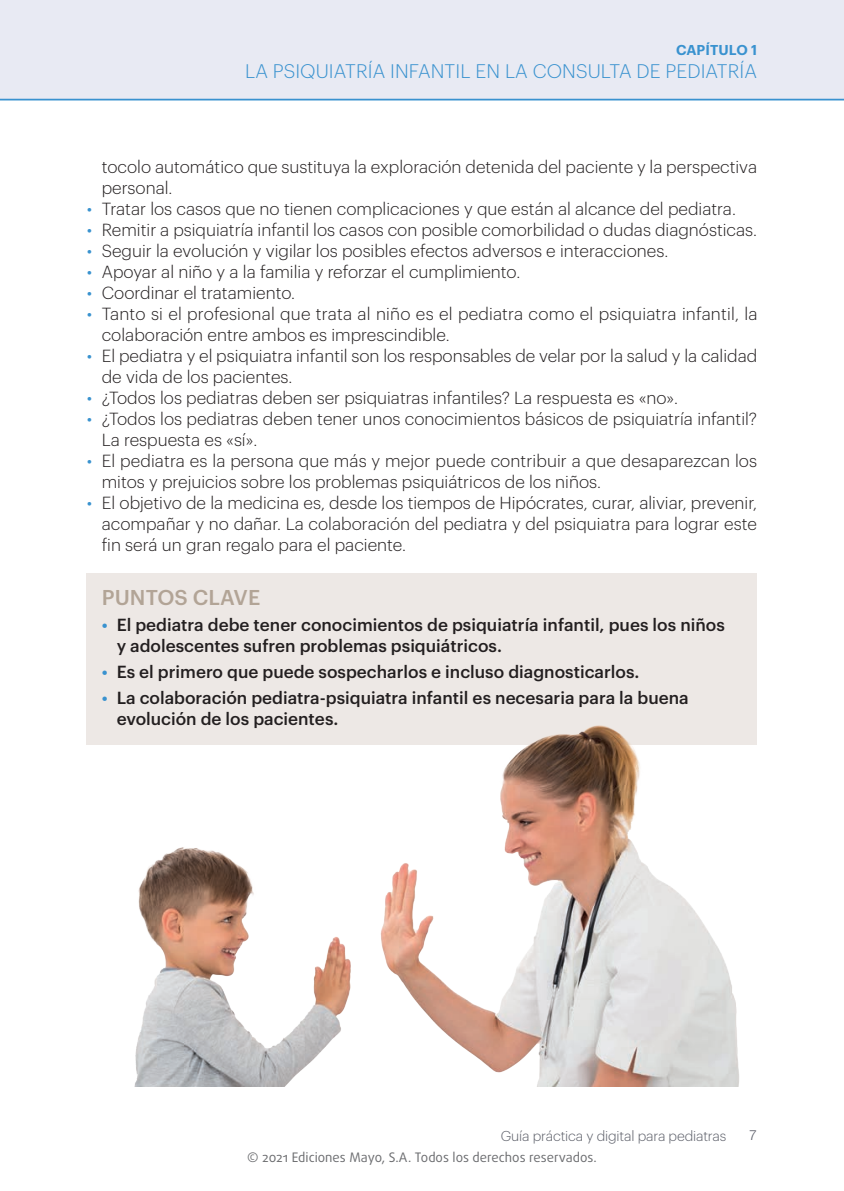
<style>
.page{position:relative;width:844px;height:1191px;background:#fff}
.page>*{position:absolute;margin:0;border:0;box-sizing:border-box;transform-origin:0 0}
.PUNTS_CLAU_-_ladillo{font:500 21px "Graphik";letter-spacing:.005em;color:#b2a496}
.t1{font:300 19.25px "Graphik";letter-spacing:.005em;color:#3992cf}
.t2{font:300 17.15px/21px "Graphik";color:#231f20}
.t3{font:500 17.15px/21px "Graphik";color:#231f20}
.t4{font:300 14px "Graphik";letter-spacing:-.01em;color:#5a5d67}
.t5{font:600 14px "Graphik";letter-spacing:.005em;color:#3992cf}
.t6{font:300 14px "Helvetica Neue LT Std";color:#5a5d67}
.t7{font:13.12px "Daxline Pro";color:#6c6d70}
.s1{color:#3992cf}
</style>
<div class="page">
<div style="left:0;top:0;width:843px;height:99px;background:#e8eaf3"></div>
<hr style="left:0;top:99px;width:843px;height:1px;background:#3992cf">
<div style="left:87px;top:572px;width:669px;height:172px;background:#ede8e5"></div>
<img style="left:86px;top:691px;width:665px;height:395px">
<p class="t5" style="left:676px;top:39px;width:82px">CAPÍTULO 1</p>
<p class="t1" style="left:245px;top:57px;width:513px">LA PSIQUIATRÍA INFANTIL EN LA CONSULTA DE PEDIATRÍA</p>
<p class="t2" style="left:102px;top:155px;width:656px">tocolo automático que sustituya la exploración detenida del paciente y la perspectiva personal.</p>
<p class="t2" style="left:87px;top:197px;width:650px"><span class="s1">•</span> Tratar los casos que no tienen complicaciones y que están al alcance del pediatra.</p>
<p class="t2" style="left:87px;top:218px;width:671px"><span class="s1">•</span> Remitir a psiquiatría infantil los casos con posible comorbilidad o dudas diagnósticas.</p>
<p class="t2" style="left:87px;top:239px;width:583px"><span class="s1">•</span> Seguir la evolución y vigilar los posibles efectos adversos e interacciones.</p>
<p class="t2" style="left:87px;top:260px;width:435px"><span class="s1">•</span> Apoyar al niño y a la familia y reforzar el cumplimiento.</p>
<p class="t2" style="left:87px;top:281px;width:209px"><span class="s1">•</span> Coordinar el tratamiento.</p>
<p class="t2" style="left:102px;top:302px;width:657px;text-indent:-15px"><span class="s1">•</span> Tanto si el profesional que trata al niño es el pediatra como el psiquiatra infantil, la colaboración entre ambos es imprescindible.</p>
<p class="t2" style="left:102px;top:344px;width:656px;text-indent:-15px"><span class="s1">•</span> El pediatra y el psiquiatra infantil son los responsables de velar por la salud y la calidad de vida de los pacientes.</p>
<p class="t2" style="left:87px;top:386px;width:592px"><span class="s1">•</span> ¿Todos los pediatras deben ser psiquiatras infantiles? La respuesta es «no».</p>
<p class="t2" style="left:102px;top:407px;width:656px;text-indent:-15px"><span class="s1">•</span> ¿Todos los pediatras deben tener unos conocimientos básicos de psiquiatría infantil?<br>La respuesta es «sí».</p>
<p class="t2" style="left:102px;top:449px;width:656px;text-indent:-15px"><span class="s1">•</span> El pediatra es la persona que más y mejor puede contribuir a que desaparezcan los mitos y prejuicios sobre los problemas psiquiátricos de los niños.</p>
<p class="t2" style="left:102px;top:491px;width:656px;text-align:justify;text-indent:-15px"><span class="s1">•</span> El objetivo de la medicina es, desde los tiempos de Hipócrates, curar, aliviar, prevenir, acompañar y no dañar. La colaboración del pediatra y del psiquiatra para lograr este fin será un gran regalo para el paciente.</p>
<p class="PUNTS_CLAU_-_ladillo" style="left:102px;top:581px;width:160px">PUNTOS CLAVE</p>
<p class="t3" style="left:117px;top:612px;width:609px;text-indent:-15px"><span class="s1">•</span> El pediatra debe tener conocimientos de psiquiatría infantil, pues los niños y adolescentes sufren problemas psiquiátricos.</p>
<p class="t3" style="left:102px;top:659px;width:539px"><span class="s1">•</span> Es el primero que puede sospecharlos e incluso diagnosticarlos.</p>
<p class="t3" style="left:117px;top:685px;width:573px;text-indent:-15px"><span class="s1">•</span> La colaboración pediatra-psiquiatra infantil es necesaria para la buena evolución de los pacientes.</p>
<p class="t4" style="left:500px;top:1126px;width:227px">Guía práctica y digital para pediatras</p>
<p class="t6" style="left:749px;top:1126px;width:9px">7</p>
<p class="t7" style="left:247px;top:1148px;width:351px">© 2021 Ediciones Mayo, S.A. Todos los derechos reservados.</p>
</div>
